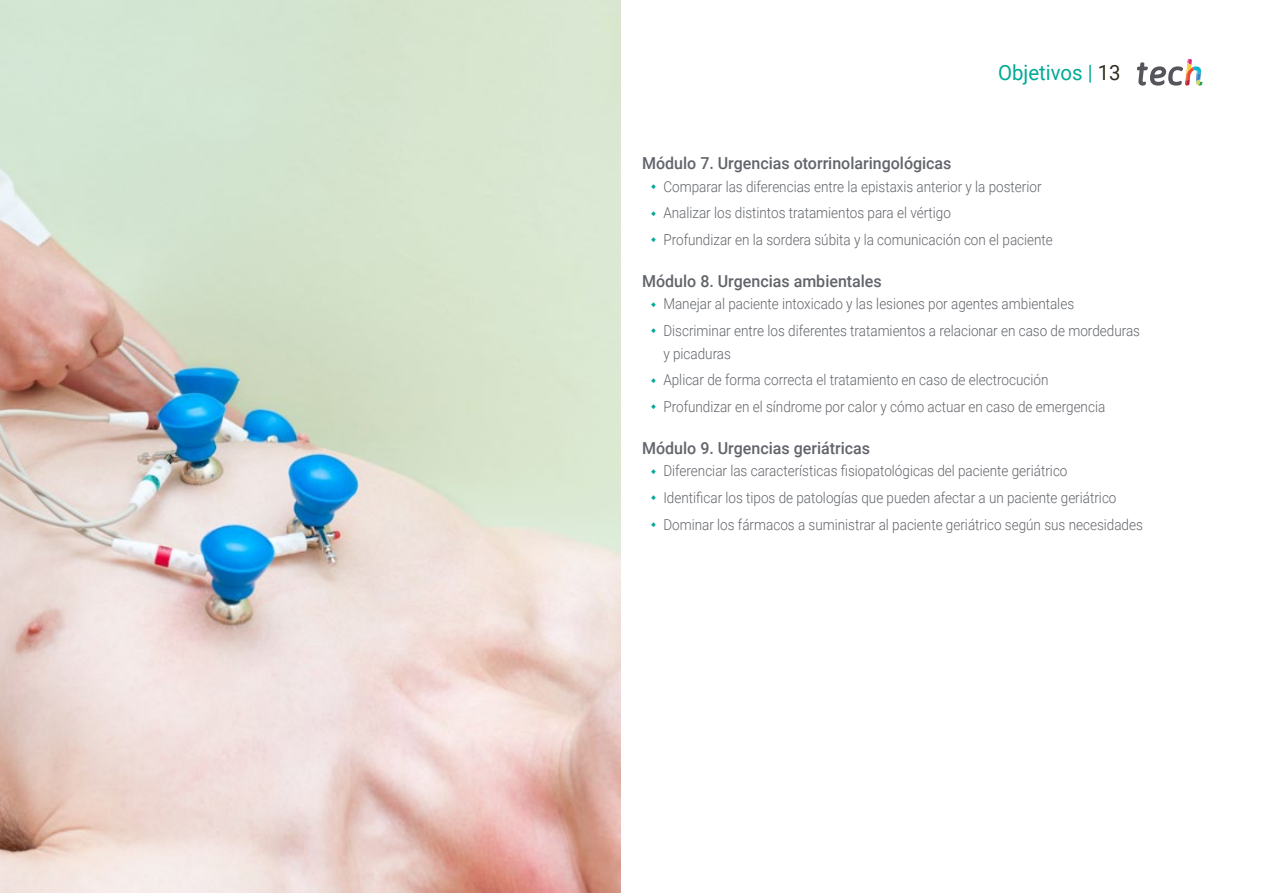
<style>
.page{position:relative;width:1263px;height:893px;background:#fff}
.page>*{position:absolute;margin:0;border:0;box-sizing:border-box;transform-origin:0 0}
.t1{font:21px "Roboto";color:#00a996}
.t2{font:500 16.5px "Roboto";color:#61646a}
.t3{font:300 15px/26.7px "Roboto";color:#61646a;scale:.9 1}
.s1{color:#312e20}
</style>
<div class="page">
<img style="left:0;top:0;width:621px;height:893px">
<svg style="left:1137px;top:59px;width:65px;height:27px"></svg>
<h1 class="t1" style="left:998px;top:57px;width:124px">Objetivos | <span class="s1">13</span></h1>
<p class="t2" style="left:642px;top:152px;width:311px">Módulo 7. Urgencias otorrinolaringológicas</p>
<p class="t3" style="left:663px;top:172px;width:434px">Comparar las diferencias entre la epistaxis anterior y la posterior<br>Analizar los distintos tratamientos para el vértigo<br>Profundizar en la sordera súbita y la comunicación con el paciente</p>
<p class="t2" style="left:642px;top:270px;width:241px">Módulo 8. Urgencias ambientales</p>
<p class="t3" style="left:663px;top:290px;width:531px">Manejar al paciente intoxicado y las lesiones por agentes ambientales<br>Discriminar entre los diferentes tratamientos a relacionar en caso de mordeduras</p>
<p class="t3" style="left:663px;top:339px;width:492px">y picaduras<br>Aplicar de forma correcta el tratamiento en caso de electrocución<br>Profundizar en el síndrome por calor y cómo actuar en caso de emergencia</p>
<p class="t2" style="left:642px;top:436px;width:229px">Módulo 9. Urgencias geriátricas</p>
<p class="t3" style="left:663px;top:457px;width:534px">Diferenciar las características fisiopatológicas del paciente geriátrico<br>Identificar los tipos de patologías que pueden afectar a un paciente geriátrico<br>Dominar los fármacos a suministrar al paciente geriátrico según sus necesidades</p>
</div>
